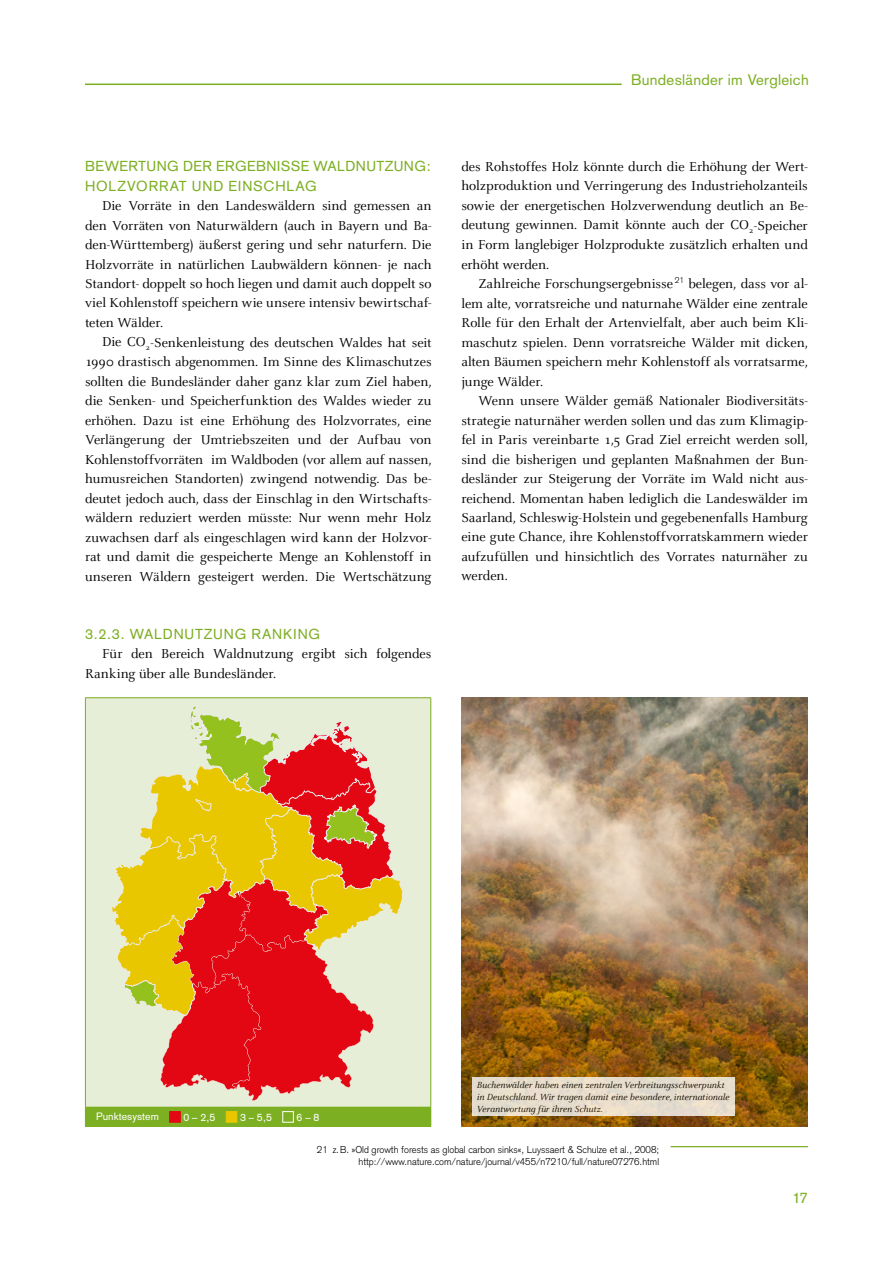
<style>
.page{position:relative;width:893px;height:1263px;background:#fff}
.page>*{position:absolute;margin:0;border:0;box-sizing:border-box;transform-origin:0 0}
.t1{font:15px "Akzidenz Grotesk";letter-spacing:.02em;color:#7daf23}
.t2{font:14.25px/19.5px "Celeste";letter-spacing:-.005em;color:#000;text-align:justify}
.t3{font:14.25px "Akzidenz Grotesk";letter-spacing:.055em;color:#7daf23}
.t4{font:14.25px "Akzidenz Grotesk";letter-spacing:.03em;color:#7daf23}
.t5{font:10.5px "Akzidenz Grotesk";letter-spacing:.005em;color:#fff}
.t6{font:300 9.75px/11.7px "Akzidenz Grotesk";color:#000;text-align:right}
.t7{font:italic 9.75px/11.7px "Celeste";color:#000}
</style>
<div class="page">
<hr style="left:85px;top:84px;width:537px;height:1px;background:#7daf23">
<div style="left:85px;top:698px;width:346px;height:409px;background:#e7eed7"></div>
<div style="left:85px;top:1107px;width:346px;height:19px;background:#7daf23"></div>
<hr style="left:85px;top:697px;width:346px;height:1px;background:#7daf23">
<hr style="left:430px;top:698px;width:1px;height:409px;background:#7daf23">
<hr style="left:85px;top:698px;width:1px;height:409px;background:#7daf23">
<hr style="left:85px;top:1126px;width:346px;height:1px;background:#7daf23">
<div style="left:169px;top:1111px;width:11px;height:11px;background:#e30613;border:1px solid #e30613"></div>
<div style="left:226px;top:1111px;width:11px;height:11px;background:#e8c600"></div>
<div style="left:283px;top:1111px;width:11px;height:11px;border:1px solid #fff"></div>
<img style="left:462px;top:697px;width:346px;height:429px">
<svg style="left:112px;top:706px;width:291px;height:395px"></svg>
<div style="left:472px;top:1078px;width:263px;height:38px;background:#e7ddcc"></div>
<hr style="left:671px;top:1146px;width:137px;height:1px;background:#7daf23">
<p class="t4" style="left:85px;top:158px;width:240px">BEWERTUNG DER ERGEBNISSE WAL</p>
<p class="t3" style="left:345px;top:158px;width:87px">DNUTZUNG:</p>
<p class="t3" style="left:85px;top:177px;width:34px">HOLZV</p>
<p class="t3" style="left:136px;top:177px;width:139px">ORRAT UN D EINSCHLA</p>
<p class="t3" style="left:305px;top:177px;width:13px">G</p>
<p class="t2" style="left:85px;top:196px;width:348px;text-indent:17px">Die Vorräte in den Landeswäldern sind gemessen an den Vorräten von Naturwäldern (auch in Bayern und Ba&shy;den-Württemberg) äußerst gering und sehr naturfern. Die Holzvorräte in natürlichen Laubwäldern können- je nach Standort- doppelt so hoch liegen und damit auch doppelt so viel Kohlenstoff speichern wie unsere intensiv bewirtschaf&shy;teten Wälder.</p>
<p class="t2" style="left:85px;top:333px;width:348px;text-indent:17px">Die CO<sub>2</sub>-Senkenleistung des deutschen Waldes hat seit 1990 drastisch abgenommen. Im Sinne des Klimaschutzes sollten die Bundesländer daher ganz klar zum Ziel haben, die Senken- und Speicherfunktion des Waldes wieder zu erhöhen. Dazu ist eine Erhöhung des Holzvorrates, eine Verlängerung der Umtriebszeiten und der Aufbau von Kohlenstoffvorräten im Waldboden (vor allem auf nassen, humusreichen Standorten) zwingend notwendig. Das be&shy;deutet jedoch auch, dass der Einschlag in den Wirtschafts&shy;wäldern reduziert werden müsste: Nur wenn mehr Holz zuwachsen darf als eingeschlagen wird kann der Holzvor&shy;rat und damit die gespeicherte Menge an Kohlenstoff in unseren Wäldern gesteigert werden. Die Wertschätzung</p>
<p class="t3" style="left:85px;top:626px;width:57px">3.2.3. WAL</p>
<p class="t3" style="left:163px;top:626px;width:99px">DNUTZUNG RANKIN</p>
<p class="t3" style="left:309px;top:626px;width:13px">G</p>
<p class="t2" style="left:85px;top:645px;width:348px;text-indent:17px">Für den Bereich Waldnutzung ergibt sich folgendes<br>Ranking über alle Bundesländer.</p>
<p class="t1" style="left:631px;top:71px;width:179px">BUNDESLÄNDER IM VERGLEICH</p>
<p class="t2" style="left:461px;top:157px;width:348px">des Rohstoffes Holz könnte durch die Erhöhung der Wert&shy;holzproduktion und Verringerung des Industrieholzanteils sowie der energetischen Holzverwendung deutlich an Be&shy;deutung gewinnen. Damit könnte auch der CO<sub>2</sub>-Speicher in Form langlebiger Holzprodukte zusätzlich erhalten und erhöht werden.</p>
<p class="t2" style="left:461px;top:274px;width:348px;text-indent:17px">Zahlreiche Forschungsergebnisse <sup>21</sup> belegen, dass vor al&shy;lem alte, vorratsreiche und naturnahe Wälder eine zentrale Rolle für den Erhalt der Artenvielfalt, aber auch beim Kli&shy;maschutz spielen. Denn vorratsreiche Wälder mit dicken, alten Bäumen speichern mehr Kohlenstoff als vorratsarme, junge Wälder.</p>
<p class="t2" style="left:461px;top:391px;width:348px;text-indent:17px">Wenn unsere Wälder gemäß Nationaler Biodiversitäts&shy;strategie naturnäher werden sollen und das zum Klimagip&shy;fel in Paris vereinbarte 1,5 Grad Ziel erreicht werden soll, sind die bisherigen und geplanten Maßnahmen der Bun&shy;desländer zur Steigerung der Vorräte im Wald nicht aus&shy;reichend. Momentan haben lediglich die Landeswälder im Saarland, Schleswig-Holstein und gegebenenfalls Hamburg eine gute Chance, ihre Kohlenstoffvorratskammern wieder aufzufüllen und hinsichtlich des Vorrates naturnäher zu werden.</p>
<p class="t7" style="left:477px;top:1080px;width:254px">Buchenwälder haben einen zentralen Verbreitungsschwerpunkt in Deutschland. Wir tragen damit eine besondere, internationale<br>Verantwortung für ihren Schutz.</p>
<p class="t6" style="left:317px;top:1144px;width:344px">21 z.B. »Old growth forests as global carbon sinks«, Luyssaert &amp; Schulze et al., 2008; http://www.nature.com/nature/journal/v455/n7210/full/nature07276.html</p>
<p class="t5" style="left:96px;top:1110px;width:64px">PUNKTESYSTEM</p>
<p class="t5" style="left:183px;top:1111px;width:33px">0 – 2,5</p>
<p class="t5" style="left:240px;top:1111px;width:33px">3 – 5,5</p>
<p class="t5" style="left:297px;top:1111px;width:24px">6 – 8</p>
<p class="t1" style="left:792px;top:1189px;width:17px">17</p>
</div>
